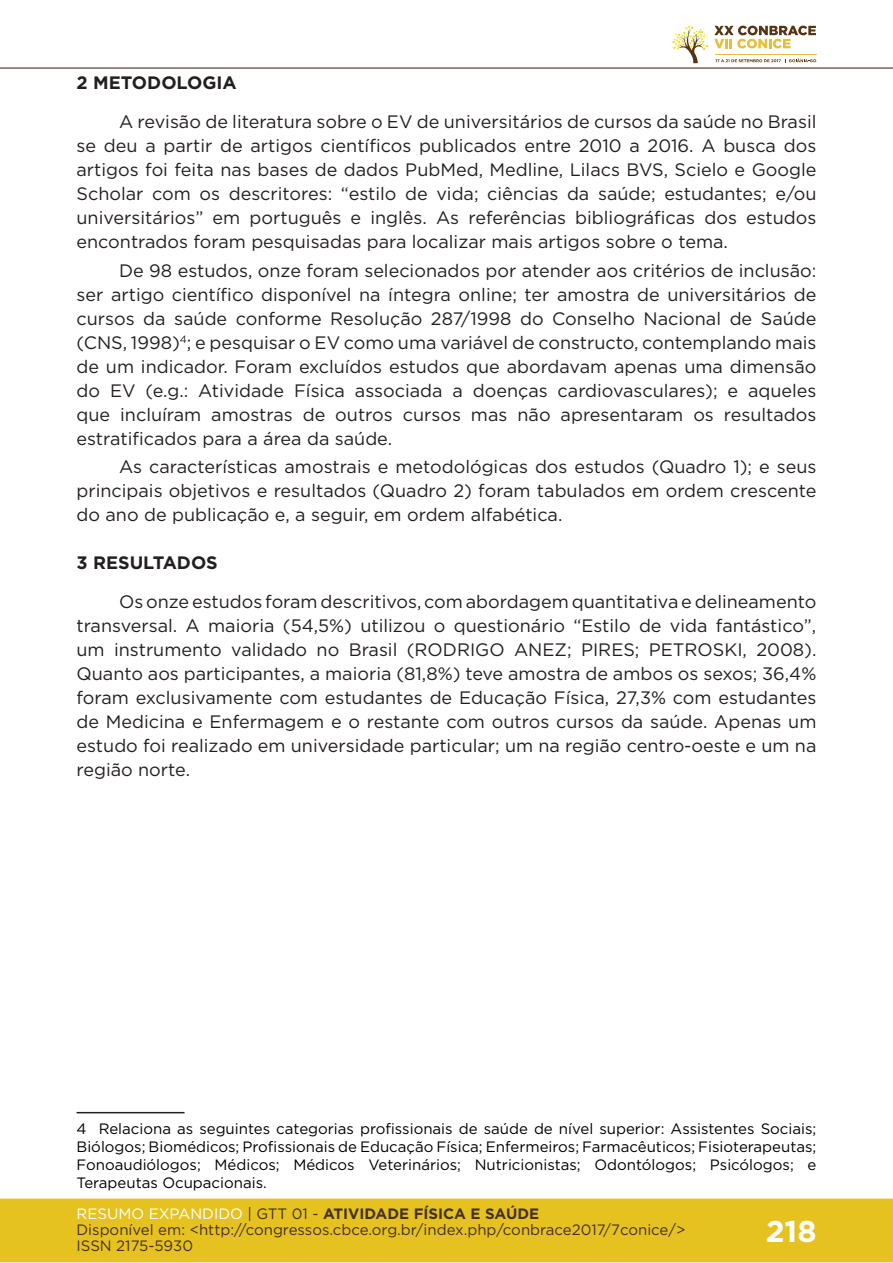
<style>
.page{position:relative;width:893px;height:1263px;background:#fff}
.page>*{position:absolute;margin:0;border:0;box-sizing:border-box;transform-origin:0 0}
.t1{font:700 30px "Gotham";color:#fff}
.t2{font:18px/24px "Gotham";color:#231f20;text-align:justify}
.t3{font:700 18px "Gotham";color:#231f20}
.t4{font:15px/18px "Gotham";color:#000001;text-align:justify}
.t5{font:15px/16px "Gotham";color:#462f2a}
.s1{color:#fff}
.s2{color:#442f2a}
.s3{font-weight:700;color:#442f2a}
</style>
<div class="page">
<div style="left:0;top:1198px;width:893px;height:64px;background:#e6c221;border:2px solid #e6c221"></div>
<hr style="left:0;top:67px;width:893px;height:2px;background:#442f2a">
<svg style="left:672px;top:26px;width:144px;height:37px"></svg>
<hr style="left:77px;top:1112px;width:108px;height:1px;background:#231f20">
<p class="t3" style="left:77px;top:71px;width:162px">2 METODOLOGIA</p>
<p class="t2" style="left:77px;top:110px;width:741px;text-indent:43px">A revisão de literatura sobre o EV de universitários de cursos da saúde no Brasil se deu a partir de artigos científicos publicados entre 2010 a 2016. A busca dos artigos foi feita nas bases de dados PubMed, Medline, Lilacs BVS, Scielo e Google Scholar com os descritores: “estilo de vida; ciências da saúde; estudantes; e/ou universitários” em português e inglês. As referências bibliográficas dos estudos encontrados foram pesquisadas para localizar mais artigos sobre o tema.</p>
<p class="t2" style="left:77px;top:258px;width:741px;text-indent:43px">De 98 estudos, onze foram selecionados por atender aos critérios de inclusão: ser artigo científico disponível na íntegra online; ter amostra de universitários de cursos da saúde conforme Resolução 287/1998 do Conselho Nacional de Saúde (CNS, 1998)<sup>4</sup>; e pesquisar o EV como uma variável de constructo, contemplando mais de um indicador. Foram excluídos estudos que abordavam apenas uma dimensão do EV (e.g.: Atividade Física associada a doenças cardiovasculares); e aqueles que incluíram amostras de outros cursos mas não apresentaram os resultados estratificados para a área da saúde.</p>
<p class="t2" style="left:77px;top:454px;width:741px;text-indent:43px">As características amostrais e metodológicas dos estudos (Quadro 1); e seus principais objetivos e resultados (Quadro 2) foram tabulados em ordem crescente do ano de publicação e, a seguir, em ordem alfabética.</p>
<p class="t3" style="left:77px;top:551px;width:143px">3 RESULTADOS</p>
<p class="t2" style="left:77px;top:589px;width:741px;text-indent:43px">Os onze estudos foram descritivos, com abordagem quantitativa e delineamento transversal. A maioria (54,5%) utilizou o questionário “Estilo de vida fantástico”, um instrumento validado no Brasil (RODRIGO ANEZ; PIRES; PETROSKI, 2008).<br>Quanto aos participantes, a maioria (81,8%) teve amostra de ambos os sexos; 36,4% foram exclusivamente com estudantes de Educação Física, 27,3% com estudantes de Medicina e Enfermagem e o restante com outros cursos da saúde. Apenas um estudo foi realizado em universidade particular; um na região centro-oeste e um na região norte.</p>
<p class="t4" style="left:77px;top:1119px;width:741px">4 Relaciona as seguintes categorias profissionais de saúde de nível superior: Assistentes Sociais; Biólogos; Biomédicos; Profissionais de Educação Física; Enfermeiros; Farmacêuticos; Fisioterapeutas; Fonoaudiólogos; Médicos; Médicos Veterinários; Nutricionistas; Odontólogos; Psicólogos; e Terapeutas Ocupacionais.</p>
<p class="t5" style="left:77px;top:1205px;width:610px"><span class="s1">RESUMO EXPANDIDO</span> <span class="s2">| GTT 01 -</span> <span class="s3">ATIVIDADE FÍSICA E SAÚDE<br></span>Disponível em: &lt;http://congressos.cbce.org.br/index.php/conbrace2017/7conice/&gt;<br>ISSN 2175-5930</p>
<h1 class="t1" style="left:766px;top:1212px;width:52px">218</h1>
</div>
